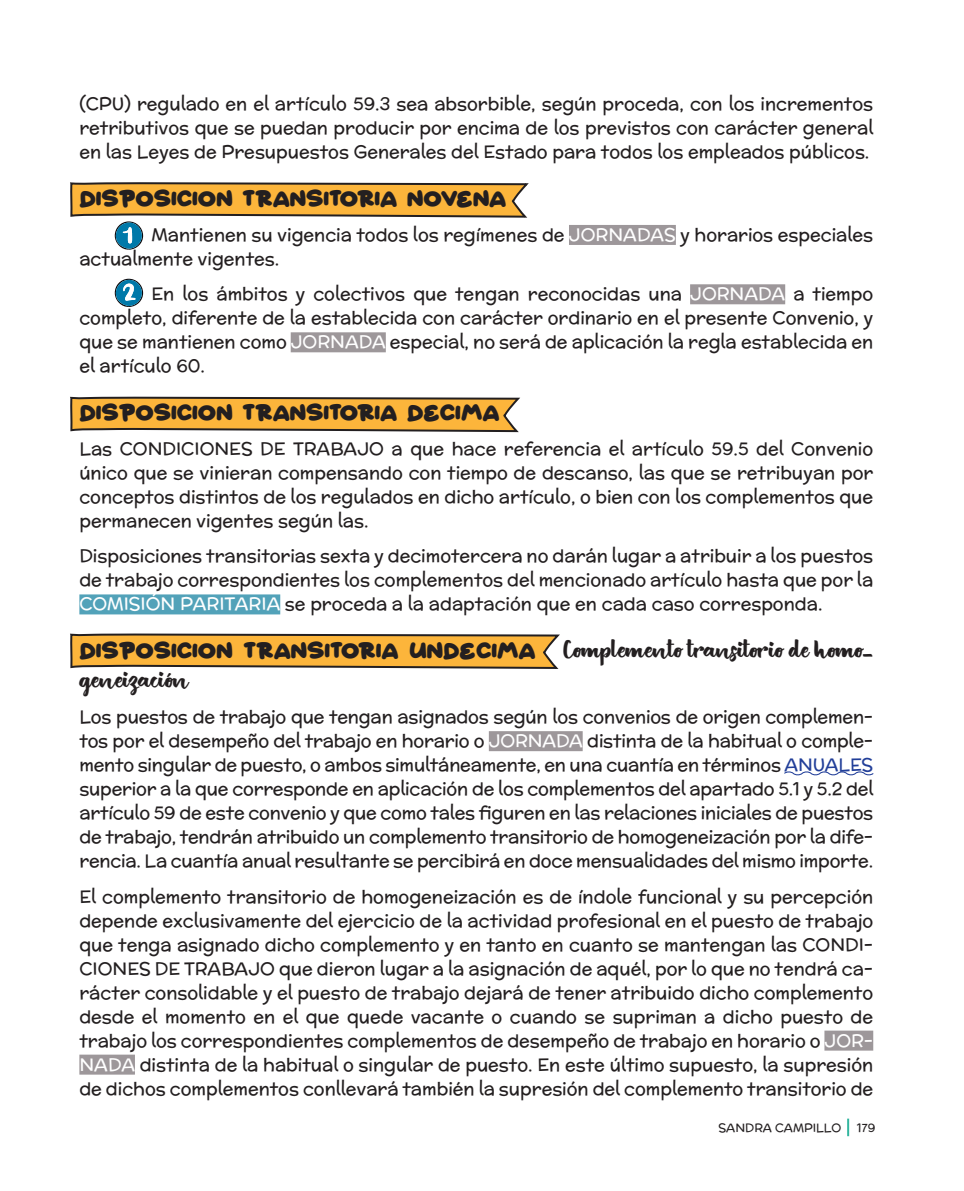
<style>
.page{position:relative;width:964px;height:1191px;background:#fff}
.page>*{position:absolute;margin:0;border:0;box-sizing:border-box;transform-origin:0 0}
.t1{font:20px "Starborn";color:#231f20}
.t2{font:20px "British Script";color:#231f20}
.t3{font:18px/24px "Mc Laren";color:#231f20;text-align:justify}
.t4{font:12px "Mc Laren";color:#231f20}
.s1{color:#fff}
.s2{color:#223f99}
</style>
<div class="page">
<svg style="left:847px;top:1118px;width:2px;height:18px"></svg>
<svg style="left:70px;top:291px;width:450px;height:142px"></svg>
<svg style="left:70px;top:594px;width:490px;height:75px"></svg>
<svg style="left:70px;top:182px;width:459px;height:36px"></svg>
<div style="left:569px;top:225px;width:107px;height:20px;background:#9d979a"></div>
<div style="left:690px;top:284px;width:95px;height:20px;background:#9d979a"></div>
<div style="left:291px;top:332px;width:95px;height:20px;background:#9d979a"></div>
<div style="left:79px;top:594px;width:201px;height:20px;background:#52a2b9"></div>
<div style="left:489px;top:731px;width:94px;height:20px;background:#9d979a"></div>
<svg style="left:784px;top:771px;width:90px;height:5px"></svg>
<div style="left:824px;top:1030px;width:49px;height:20px;background:#9d979a"></div>
<div style="left:79px;top:1054px;width:56px;height:20px;background:#9d979a"></div>
<svg style="left:115px;top:278px;width:28px;height:29px"></svg>
<svg style="left:71px;top:183px;width:455px;height:67px"></svg>
<p class="t3" style="left:79px;top:92px;width:795px">(CPU) regulado en el artículo 59.3 sea absorbible, según proceda, con los incrementos retributivos que se puedan producir por encima de los previstos con carácter general en las Leyes de Presupuestos Generales del Estado para todos los empleados públicos.</p>
<p class="t1" style="left:79px;top:186px;width:429px">DISPOSICION TRANSITORIA NOVENA</p>
<p class="t3" style="left:79px;top:222px;width:795px;text-indent:72px">Mantienen su vigencia todos los regímenes de <span class="s1">JORNADAS</span> y horarios especiales actualmente vigentes.</p>
<p class="t3" style="left:79px;top:282px;width:795px;text-indent:72px">En los ámbitos y colectivos que tengan reconocidas una <span class="s1">JORNADA</span> a tiempo completo, diferente de la establecida con carácter ordinario en el presente Convenio, y que se mantienen como <span class="s1">JORNADA</span> especial, no será de aplicación la regla establecida en el artículo 60.</p>
<p class="t1" style="left:79px;top:400px;width:422px">DISPOSICION TRANSITORIA DECIMA</p>
<p class="t3" style="left:79px;top:436px;width:795px">Las CONDICIONES DE TRABAJO a que hace referencia el artículo 59.5 del Convenio único que se vinieran compensando con tiempo de descanso, las que se retribuyan por conceptos distintos de los regulados en dicho artículo, o bien con los complementos que permanecen vigentes según las.</p>
<p class="t3" style="left:79px;top:544px;width:795px">Disposiciones transitorias sexta y decimotercera no darán lugar a atribuir a los puestos de trabajo correspondientes los complementos del mencionado artículo hasta que por la <span class="s1">COMISIÓN PARITARIA</span> se proceda a la adaptación que en cada caso corresponda.</p>
<p class="t1" style="left:79px;top:638px;width:458px">DISPOSICION TRANSITORIA UNDECIMA</p>
<p class="t2" style="left:563px;top:639px;width:312px">Complemento transitorio de homo-</p>
<p class="t2" style="left:79px;top:669px;width:111px">geneización</p>
<p class="t3" style="left:79px;top:704px;width:795px">Los puestos de trabajo que tengan asignados según los convenios de origen complemen&shy;tos por el desempeño del trabajo en horario o <span class="s1">JORNADA</span> distinta de la habitual o comple&shy;mento singular de puesto, o ambos simultáneamente, en una cuantía en términos <span class="s2">ANUALES </span>superior a la que corresponde en aplicación de los complementos del apartado 5.1 y 5.2 del artículo 59 de este convenio y que como tales figuren en las relaciones iniciales de puestos de trabajo, tendrán atribuido un complemento transitorio de homogeneización por la dife&shy;rencia. La cuantía anual resultante se percibirá en doce mensualidades del mismo importe.</p>
<p class="t3" style="left:79px;top:884px;width:795px">El complemento transitorio de homogeneización es de índole funcional y su percepción depende exclusivamente del ejercicio de la actividad profesional en el puesto de trabajo que tenga asignado dicho complemento y en tanto en cuanto se mantengan las CONDI-CIONES DE TRABAJO que dieron lugar a la asignación de aquél, por lo que no tendrá ca&shy;rácter consolidable y el puesto de trabajo dejará de tener atribuido dicho complemento desde el momento en el que quede vacante o cuando se supriman a dicho puesto de trabajo los correspondientes complementos de desempeño de trabajo en horario o <span class="s1">JOR-NADA</span> distinta de la habitual o singular de puesto. En este último supuesto, la supresión de dichos complementos conllevará también la supresión del complemento transitorio de</p>
<p class="t4" style="left:718px;top:1118px;width:124px">SANDRA CAMPILLO</p>
<p class="t4" style="left:857px;top:1118px;width:20px">179</p>
</div>
